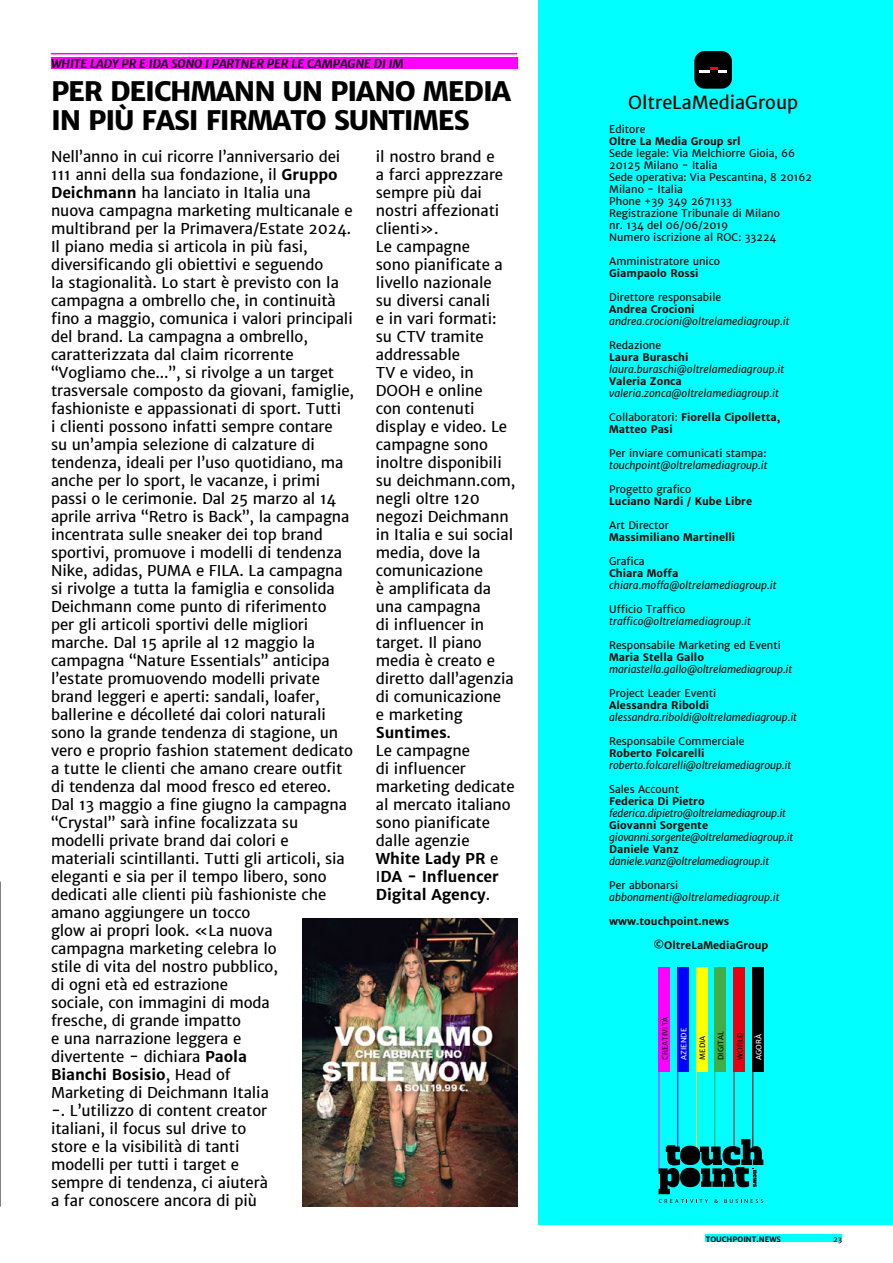
<style>
.page{position:relative;width:893px;height:1263px;background:#fff}
.page>*{position:absolute;margin:0;border:0;box-sizing:border-box;transform-origin:0 0}
.t1{font:800 27px/28.5px "Merriweather Sans";letter-spacing:-.04em;color:#000}
.t2{font:18.3px "Merriweather Sans";color:#000}
.t3{font:15px/18px "Merriweather Sans";letter-spacing:-.005em;color:#000}
.t4{font:italic 700 12px "Merriweather Sans";color:#000}
.t5{font:italic 10.5px "Merriweather Sans";letter-spacing:-.01em;color:#000}
.t6{font:10.5px/12px "Merriweather Sans";color:#000}
.t7{font:700 10.5px/12px "Merriweather Sans";color:#000}
.t8{font:700 7.5px "Merriweather Sans";color:#000}
.t9{font:7.5px "Merriweather Sans";color:#000}
.t10{font:7.35px "Merriweather Sans";color:#000}
.t11{font:7.35px "Merriweather Sans";color:#fff}
.s1{font-weight:700}
.s2{font-weight:400}
</style>
<div class="page">
<div style="left:706px;top:1235px;width:136px;height:7px;background:#0ff"></div>
<svg style="left:0;top:882px;width:1px;height:324px"></svg>
<div style="left:539px;top:0;width:354px;height:1224px;background:#0ff"></div>
<div style="left:658px;top:967px;width:12px;height:105px;background:#f0f"></div>
<div style="left:714px;top:967px;width:11px;height:105px;background:#41ad49"></div>
<div style="left:734px;top:967px;width:11px;height:105px;background:#e70211"></div>
<div style="left:752px;top:967px;width:11px;height:105px;background:#000"></div>
<div style="left:677px;top:967px;width:11px;height:105px;background:#00f"></div>
<div style="left:696px;top:967px;width:11px;height:105px;background:#ff0"></div>
<hr style="left:752px;top:993px;width:1px;height:154px;background:#000">
<hr style="left:734px;top:993px;width:1px;height:154px;background:#e70211">
<hr style="left:714px;top:993px;width:1px;height:154px;background:#41ad49">
<hr style="left:696px;top:993px;width:1px;height:155px;background:#ff0">
<hr style="left:677px;top:993px;width:1px;height:154px;background:#00f">
<hr style="left:658px;top:993px;width:1px;height:176px;background:#f0f">
<svg style="left:658px;top:1139px;width:105px;height:64px"></svg>
<div style="left:694px;top:51px;width:38px;height:38px;background:#000;border-radius:10px"></div>
<svg style="left:699px;top:67px;width:28px;height:6px"></svg>
<div style="left:51px;top:57px;width:466px;height:11px;background:#f0f"></div>
<hr style="left:51px;top:53px;width:466px;height:1px;background:#f0f">
<img style="left:302px;top:918px;width:215px;height:288px">
<p class="t4" style="left:51px;top:56px;width:354px">WHITE LADY PR E IDA SONO I PARTNER PER LE CAMPAGNE DI IM</p>
<h1 class="t1" style="left:51px;top:77px;width:462px">PER DEICHMANN UN PIANO MEDIA<br>IN PIÙ FASI FIRMATO SUNTIMES</h1>
<p class="t3" style="left:376px;top:147px;width:141px">il nostro brand e<br>a farci apprezzare sempre più dai nostri affezionati clienti».<br>Le campagne<br>sono pianificate a livello nazionale<br>su diversi canali<br>e in vari formati: su CTV tramite addressable<br>TV e video, in<br>DOOH e online<br>con contenuti display e video. Le campagne sono inoltre disponibili su deichmann.com, negli oltre 120 negozi Deichmann in Italia e sui social media, dove la comunicazione<br>è amplificata da una campagna<br>di influencer in target. Il piano media è creato e diretto dall’agenzia di comunicazione<br>e marketing<br><span class="s1">Suntimes</span>.<br>Le campagne<br>di influencer marketing dedicate al mercato italiano sono pianificate dalle agenzie<br><span class="s1">White Lady PR</span> e<br>I<span class="s1">DA - Influencer<br>Digital Agency</span>.</p>
<p class="t3" style="left:51px;top:147px;width:304px">Nell’anno in cui ricorre l’anniversario dei 111 anni della sua fondazione, il <span class="s1">Gruppo Deichmann</span> ha lanciato in Italia una nuova campagna marketing multicanale e multibrand per la Primavera/Estate 2024.<br>Il piano media si articola in più fasi, diversificando gli obiettivi e seguendo<br>la stagionalità. Lo start è previsto con la campagna a ombrello che, in continuità fino a maggio, comunica i valori principali del brand. La campagna a ombrello, caratterizzata dal claim ricorrente “Vogliamo che...”, si rivolge a un target trasversale composto da giovani, famiglie, fashioniste e appassionati di sport. Tutti<br>i clienti possono infatti sempre contare<br>su un’ampia selezione di calzature di tendenza, ideali per l’uso quotidiano, ma anche per lo sport, le vacanze, i primi passi o le cerimonie. Dal 25 marzo al 14 aprile arriva “Retro is Back”, la campagna incentrata sulle sneaker dei top brand sportivi, promuove i modelli di tendenza Nike, adidas, PUMA e FILA. La campagna si rivolge a tutta la famiglia e consolida Deichmann come punto di riferimento<br>per gli articoli sportivi delle migliori marche. Dal 15 aprile al 12 maggio la campagna “Nature Essentials” anticipa l’estate promuovendo modelli private brand leggeri e aperti: sandali, loafer, ballerine e décolleté dai colori naturali sono la grande tendenza di stagione, un vero e proprio fashion statement dedicato a tutte le clienti che amano creare outfit di tendenza dal mood fresco ed etereo.<br>Dal 13 maggio a fine giugno la campagna “Crystal” sarà infine focalizzata su modelli private brand dai colori e materiali scintillanti. Tutti gli articoli, sia eleganti e sia per il tempo libero, sono dedicati alle clienti più fashioniste che amano aggiungere un tocco<br>glow ai propri look. «La nuova<br>campagna marketing celebra lo<br>stile di vita del nostro pubblico,<br>di ogni età ed estrazione<br>sociale, con immagini di moda<br>fresche, di grande impatto<br>e una narrazione leggera e<br>divertente - dichiara <span class="s1">Paola<br>Bianchi Bosisio</span>, Head of<br>Marketing di Deichmann Italia<br>-. L’utilizzo di content creator<br>italiani, il focus sul drive to<br>store e la visibilità di tanti<br>modelli per tutti i target e<br>sempre di tendenza, ci aiuterà<br>a far conoscere ancora di più</p>
<p class="t2" style="left:628px;top:90px;width:171px">OltreLaMediaGroup</p>
<p class="t6" style="left:609px;top:123px;width:38px">Editore</p>
<p class="t7" style="left:609px;top:135px;width:133px">Oltre La Media Group srl</p>
<p class="t6" style="left:609px;top:147px;width:204px">Sede legale: Via Melchiorre Gioia, 66<br>20125 Milano - Italia<br>Sede operativa: Via Pescantina, 8 20162<br>Milano - Italia<br>Phone +39 349 2671133<br>Registrazione Tribunale di Milano<br>nr. 134 del 06/06/2019<br>Numero iscrizione al ROC: 33224</p>
<p class="t6" style="left:609px;top:255px;width:112px">Amministratore unico</p>
<p class="t7" style="left:609px;top:267px;width:91px">Giampaolo Rossi</p>
<p class="t6" style="left:609px;top:291px;width:114px">Direttore responsabile</p>
<p class="t7" style="left:609px;top:303px;width:87px">Andrea Crocioni</p>
<p class="t5" style="left:609px;top:314px;width:182px">andrea.crocioni@oltrelamediagroup.it</p>
<p class="t6" style="left:609px;top:339px;width:53px">Redazione</p>
<p class="t7" style="left:609px;top:351px;width:81px">Laura Buraschi</p>
<p class="t5" style="left:609px;top:362px;width:176px">laura.buraschi@oltrelamediagroup.it</p>
<p class="t7" style="left:609px;top:375px;width:74px">Valeria Zonca</p>
<p class="t5" style="left:609px;top:386px;width:171px">valeria.zonca@oltrelamediagroup.it</p>
<p class="t7" style="left:609px;top:411px;width:172px"><span class="s2">Collaboratori:</span> Fiorella Cipolletta,<br>Matteo Pasi</p>
<p class="t6" style="left:609px;top:447px;width:159px">Per inviare comunicati stampa:</p>
<p class="t5" style="left:609px;top:458px;width:160px">touchpoint@oltrelamediagroup.it</p>
<p class="t6" style="left:609px;top:483px;width:84px">Progetto grafico</p>
<p class="t7" style="left:609px;top:495px;width:144px">Luciano Nardi / Kube Libre</p>
<p class="t6" style="left:609px;top:519px;width:61px">Art Director</p>
<p class="t7" style="left:609px;top:531px;width:128px">Massimiliano Martinelli</p>
<p class="t6" style="left:609px;top:555px;width:37px">Grafica</p>
<p class="t7" style="left:609px;top:567px;width:71px">Chiara Moffa</p>
<p class="t5" style="left:609px;top:578px;width:169px">chiara.moffa@oltrelamediagroup.it</p>
<p class="t6" style="left:609px;top:603px;width:78px">Ufficio Traffico</p>
<p class="t5" style="left:609px;top:614px;width:143px">traffico@oltrelamediagroup.it</p>
<p class="t6" style="left:609px;top:639px;width:173px">Responsabile Marketing ed Eventi</p>
<p class="t7" style="left:609px;top:651px;width:96px">Maria Stella Gallo</p>
<p class="t5" style="left:609px;top:662px;width:185px">mariastella.gallo@oltrelamediagroup.it</p>
<p class="t6" style="left:609px;top:687px;width:108px">Project Leader Eventi</p>
<p class="t7" style="left:609px;top:699px;width:102px">Alessandra Riboldi</p>
<p class="t5" style="left:609px;top:710px;width:189px">alessandra.riboldi@oltrelamediagroup.it</p>
<p class="t6" style="left:609px;top:735px;width:137px">Responsabile Commerciale</p>
<p class="t7" style="left:609px;top:747px;width:97px">Roberto Folcarelli</p>
<p class="t5" style="left:609px;top:758px;width:184px">roberto.folcarelli@oltrelamediagroup.it</p>
<p class="t6" style="left:609px;top:783px;width:71px">Sales Account</p>
<p class="t7" style="left:609px;top:795px;width:97px">Federica Di Pietro</p>
<p class="t5" style="left:609px;top:806px;width:178px">federica.dipietro@oltrelamediagroup.it</p>
<p class="t7" style="left:609px;top:819px;width:100px">Giovanni Sorgente</p>
<p class="t5" style="left:609px;top:830px;width:186px">giovanni.sorgente@oltrelamediagroup.it</p>
<p class="t7" style="left:609px;top:843px;width:71px">Daniele Vanz</p>
<p class="t5" style="left:609px;top:854px;width:161px">daniele.vanz@oltrelamediagroup.it</p>
<p class="t6" style="left:609px;top:879px;width:71px">Per abbonarsi</p>
<p class="t5" style="left:609px;top:890px;width:172px">abbonamenti@oltrelamediagroup.it</p>
<p class="t7" style="left:609px;top:915px;width:122px">www.touchpoint.news</p>
<p class="t7" style="left:653px;top:939px;width:116px">©OltreLaMediaGroup</p>
<p class="t10" style="left:660px;top:1060px;width:45px;rotate:-90deg">CREATIVITÀ</p>
<p class="t11" style="left:679px;top:1060px;width:33px;rotate:-90deg">AZIENDE</p>
<p class="t10" style="left:698px;top:1060px;width:26px;rotate:-90deg">MEDIA</p>
<p class="t10" style="left:716px;top:1060px;width:30px;rotate:-90deg">DIGITAL</p>
<p class="t10" style="left:735px;top:1060px;width:28px;rotate:-90deg">WORLD</p>
<p class="t11" style="left:754px;top:1060px;width:27px;rotate:-90deg">AGORÀ</p>
<p class="t8" style="left:706px;top:1234px;width:77px">TOUCHPOINT.NEWS</p>
<p class="t9" style="left:833px;top:1234px;width:10px">23</p>
</div>
